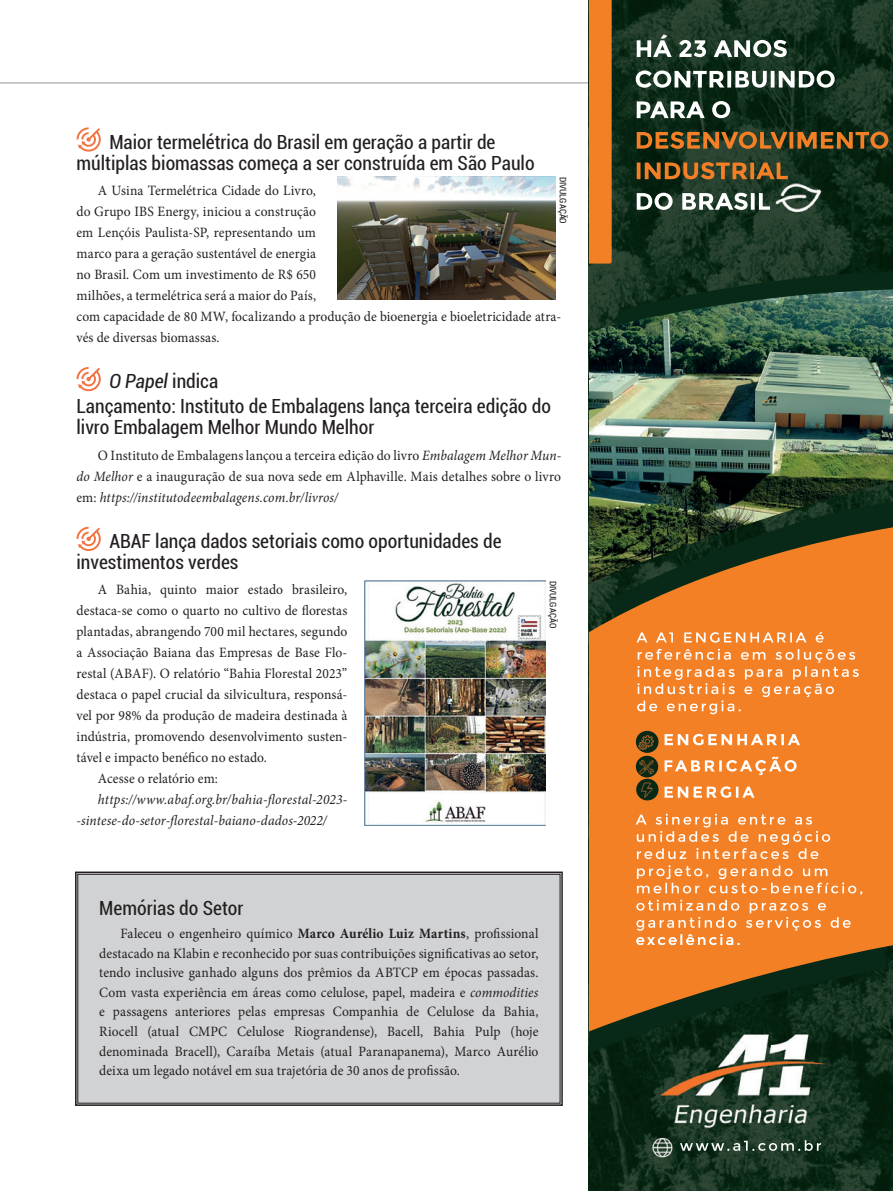
<style>
.page{position:relative;width:893px;height:1191px;background:#fff}
.page>*{position:absolute;margin:0;border:0;box-sizing:border-box;transform-origin:0 0}
.t1{font:condensed 19.5px/21px "Roboto";color:#231f20}
.t2{font:14.25px/21px "Minion Pro";letter-spacing:.005em;color:#231f20;text-align:justify;scale:.95 1}
.t3{font:italic 14.25px/21px "Minion Pro";letter-spacing:.01em;color:#231f20;scale:.95 1}
.t4{font:condensed 9px "Roboto";color:#231f20}
.s1{font-style:italic}
.s2{font-weight:700}
</style>
<div class="page">
<hr style="left:0;top:83px;width:720px;height:1px;background:#939598">
<svg style="left:77px;top:127px;width:24px;height:25px"></svg>
<svg style="left:77px;top:367px;width:24px;height:24px"></svg>
<svg style="left:77px;top:527px;width:24px;height:24px"></svg>
<img style="left:589px;top:0;width:304px;height:1191px">
<img style="left:618px;top:272px;width:275px;height:17px">
<img style="left:589px;top:289px;width:304px;height:238px">
<div style="left:589px;top:0;width:23px;height:264px;background:#f48026"></div>
<img style="left:611px;top:502px;width:282px;height:25px">
<img style="left:589px;top:1031px;width:298px;height:22px">
<img style="left:589px;top:527px;width:304px;height:504px">
<img style="left:636px;top:778px;width:22px;height:22px;border-radius:11px">
<img style="left:636px;top:755px;width:22px;height:22px;border-radius:11px">
<img style="left:636px;top:731px;width:22px;height:22px;border-radius:11px">
<div style="left:75px;top:871px;width:488px;height:235px;background:#d1d2d4"></div>
<div style="left:78px;top:874px;width:482px;height:229px;border:1px solid #231f20"></div>
<img style="left:364px;top:580px;width:182px;height:245px">
<img style="left:337px;top:176px;width:219px;height:123px">
<h1 class="t1" style="left:77px;top:130px;width:460px;text-align:center">Maior termelétrica do Brasil em geração a partir de múltiplas biomassas começa a ser construída em São Paulo</h1>
<p class="t2" style="left:77px;top:180px;width:512px;text-align:left;text-indent:21px">A Usina Termelétrica Cidade do Livro,<br>do Grupo IBS Energy, iniciou a construção<br>em Lençóis Paulista-SP, representando um<br>marco para a geração sustentável de energia<br>no Brasil. Com um investimento de R$ 650<br>milhões, a termelétrica será a maior do País,<br>com capacidade de 80 MW, focalizando a produção de bioenergia e bioeletricidade atra&shy;vés de diversas biomassas.</p>
<h1 class="t1" style="left:77px;top:368px;width:476px;line-height:25.2px;text-indent:33px"><span class="s1">O Papel</span> indica<br>Lançamento: Instituto de Embalagens lança terceira edição do</h1>
<h1 class="t1" style="left:77px;top:416px;width:299px">livro Embalagem Melhor Mundo Melhor</h1>
<p class="t2" style="left:77px;top:445px;width:512px;text-indent:21px">O Instituto de Embalagens lançou a terceira edição do livro <span class="s1">Embalagem Melhor Mun&shy;do Melhor</span> e a inauguração de sua nova sede em Alphaville. Mais detalhes sobre o livro em: <span class="s1">https://institutodeembalagens.com.br/livros/</span></p>
<h1 class="t1" style="left:77px;top:530px;width:427px;text-indent:33px">ABAF lança dados setoriais como oportunidades de investimentos verdes</h1>
<p class="t2" style="left:98px;top:579px;width:264px">A Bahia, quinto maior estado brasileiro,</p>
<p class="t2" style="left:77px;top:600px;width:287px">destaca-se como o quarto no cultivo de florestas</p>
<p class="t2" style="left:77px;top:621px;width:287px">plantadas, abrangendo 700 mil hectares, segundo</p>
<p class="t2" style="left:77px;top:642px;width:287px">a Associação Baiana das Empresas de Base Flo-</p>
<p class="t2" style="left:77px;top:663px;width:287px">restal (ABAF). O relatório “Bahia Florestal 2023”</p>
<p class="t2" style="left:77px;top:684px;width:287px">destaca o papel crucial da silvicultura, responsá-</p>
<p class="t2" style="left:77px;top:705px;width:287px">vel por 98% da produção de madeira destinada à</p>
<p class="t2" style="left:77px;top:726px;width:287px">indústria, promovendo desenvolvimento susten-</p>
<p class="t2" style="left:77px;top:747px;width:202px">tável e impacto benéfico no estado.</p>
<p class="t2" style="left:98px;top:768px;width:128px">Acesse o relatório em:</p>
<p class="t3" style="left:77px;top:789px;width:287px;text-indent:21px">https://www.abaf.org.br/bahia-florestal-2023- -sintese-do-setor-florestal-baiano-dados-2022/</p>
<p class="t4" style="left:569px;top:176px;width:49px;rotate:90deg">DIVULGAÇÃO</p>
<p class="t4" style="left:559px;top:580px;width:49px;rotate:90deg">DIVULGAÇÃO</p>
<h1 class="t1" style="left:99px;top:896px;width:146px">Memórias do Setor</h1>
<p class="t2" style="left:99px;top:924px;width:464px;line-height:19.5px;text-indent:21px">Faleceu o engenheiro químico <span class="s2">Marco Aurélio Luiz Martins</span>, profissional destacado na Klabin e reconhecido por suas contribuições significativas ao setor, tendo inclusive ganhado alguns dos prêmios da ABTCP em épocas passadas.<br>Com vasta experiência em áreas como celulose, papel, madeira e <span class="s1">commodities </span>e passagens anteriores pelas empresas Companhia de Celulose da Bahia, Riocell (atual CMPC Celulose Riograndense), Bacell, Bahia Pulp (hoje denominada Bracell), Caraíba Metais (atual Paranapanema), Marco Aurélio deixa um legado notável em sua trajetória de 30 anos de profissão.</p>
</div>
